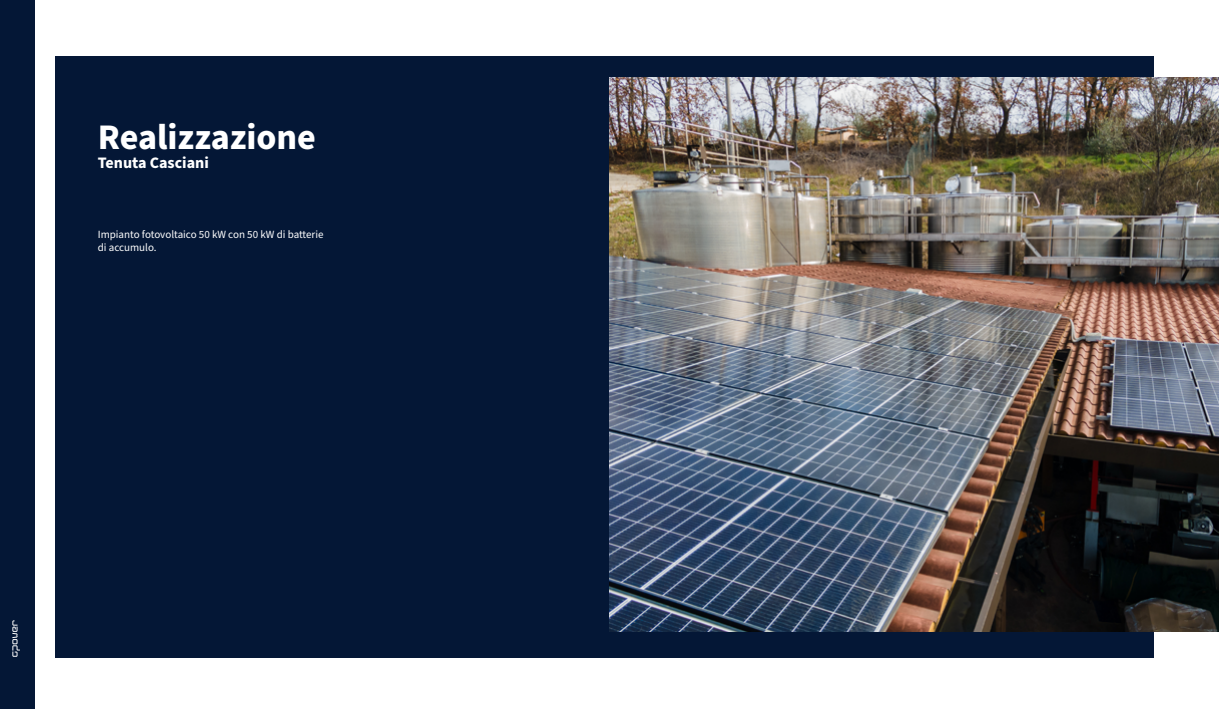
<style>
.page{position:relative;width:1219px;height:709px;background:#fff}
.page>*{position:absolute;margin:0;border:0;box-sizing:border-box;transform-origin:0 0}
.t1{font:700 36px "Source Sans Pro";color:#fff}
.t2{font:700 16px "Source Sans Pro";color:#fff}
.t3{font:11px/13.2px "Source Sans Pro";color:#fff}
</style>
<div class="page">
<div style="left:0;top:0;width:34px;height:709px;background:#041736"></div>
<svg style="left:12px;top:620px;width:8px;height:36px"></svg>
<div style="left:55px;top:57px;width:1099px;height:601px;background:#041736"></div>
<img style="left:609px;top:78px;width:610px;height:553px">
<h1 class="t1" style="left:98px;top:112px;width:220px">Realizzazione</h1>
<h2 class="t2" style="left:98px;top:151px;width:113px">Tenuta Casciani</h2>
<p class="t3" style="left:98px;top:228px;width:227px">Impianto fotovoltaico 50 kW con 50 kW di batterie di accumulo.</p>
</div>
